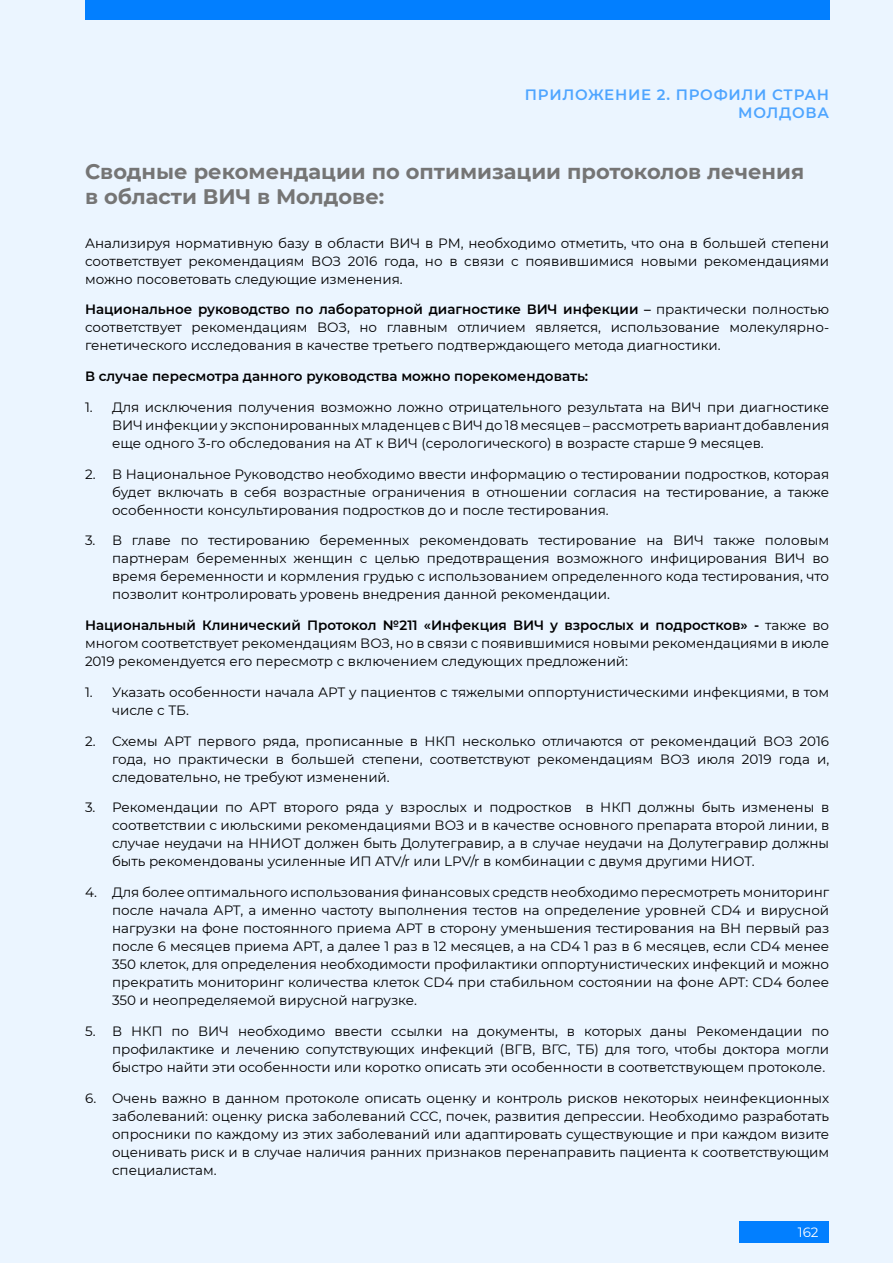
<style>
.page{position:relative;width:893px;height:1263px;background:#ebf5ff}
.page>*{position:absolute;margin:0;border:0;box-sizing:border-box;transform-origin:0 0}
.t1{font:700 21px/25.2px "Montserrat";color:#757575}
.t2{font:600 15px/18px "Montserrat";letter-spacing:.05em;color:#4ea5ff;text-align:right}
.t3{font:13.5px/18px "Montserrat";color:#000;text-align:justify}
.t4{font:600 13.5px "Montserrat";color:#000}
.t5{font:13.5px "Montserrat";color:#fff}
.s1{font-weight:600}
</style>
<div class="page">
<div style="left:740px;top:1221px;width:89px;height:21px;background:#027fff"></div>
<div style="left:85px;top:0;width:744px;height:19px;background:#027fff"></div>
<p class="t2" style="left:525px;top:85px;width:306px">ПРИЛОЖЕНИЕ 2. ПРОФИЛИ СТРАН<br>МОЛДОВА</p>
<h1 class="t1" style="left:85px;top:158px;width:721px">Сводные рекомендации по оптимизации протоколов лечения в области ВИЧ в Молдове:</h1>
<p class="t3" style="left:85px;top:233px;width:746px">Анализируя нормативную базу в области ВИЧ в РМ, необходимо отметить, что она в большей степени соответствует рекомендациям ВОЗ 2016 года, но в связи с появившимися новыми рекомендациями можно посоветовать следующие изменения.</p>
<p class="t3" style="left:85px;top:300px;width:746px"><span class="s1">Национальное руководство по лабораторной диагностике ВИЧ инфекции –</span> практически полностью соответствует рекомендациям ВОЗ, но главным отличием является, использование молекулярно&shy;генетического исследования в качестве третьего подтверждающего метода диагностики.</p>
<p class="t4" style="left:85px;top:367px;width:505px">В случае пересмотра данного руководства можно порекомендовать:</p>
<p class="t3" style="left:112px;top:397px;width:719px;text-indent:-27px">1. Для исключения получения возможно ложно отрицательного результата на ВИЧ при диагностике ВИЧ инфекции у экспонированных младенцев с ВИЧ до 18 месяцев – рассмотреть вариант добавления еще одного 3-го обследования на АТ к ВИЧ (серологического) в возрасте старше 9 месяцев.</p>
<p class="t3" style="left:112px;top:464px;width:719px;text-indent:-27px">2. В Национальное Руководство необходимо ввести информацию о тестировании подростков, которая будет включать в себя возрастные ограничения в отношении согласия на тестирование, а также особенности консультирования подростков до и после тестирования.</p>
<p class="t3" style="left:112px;top:531px;width:719px;text-indent:-27px">3. В главе по тестированию беременных рекомендовать тестирование на ВИЧ также половым партнерам беременных женщин с целью предотвращения возможного инфицирования ВИЧ во время беременности и кормления грудью с использованием определенного кода тестирования, что позволит контролировать уровень внедрения данной рекомендации.</p>
<p class="t3" style="left:85px;top:616px;width:746px"><span class="s1">Национальный Клинический Протокол №211 «Инфекция ВИЧ у взрослых и подростков» -</span> также во многом соответствует рекомендациям ВОЗ, но в связи с появившимися новыми рекомендациями в июле 2019 рекомендуется его пересмотр с включением следующих предложений:</p>
<p class="t3" style="left:112px;top:682px;width:719px;text-indent:-27px">1. Указать особенности начала АРТ у пациентов с тяжелыми оппортунистическими инфекциями, в том числе с ТБ.</p>
<p class="t3" style="left:112px;top:731px;width:719px;text-indent:-27px">2. Схемы АРТ первого ряда, прописанные в НКП несколько отличаются от рекомендаций ВОЗ 2016 года, но практически в большей степени, соответствуют рекомендациям ВОЗ июля 2019 года и, следовательно, не требуют изменений.</p>
<p class="t3" style="left:112px;top:798px;width:719px;text-indent:-27px">3. Рекомендации по АРТ второго ряда у взрослых и подростков в НКП должны быть изменены в соответствии с июльскими рекомендациями ВОЗ и в качестве основного препарата второй линии, в случае неудачи на ННИОТ должен быть Долутегравир, а в случае неудачи на Долутегравир должны быть рекомендованы усиленные ИП ATV/r или LPV/r в комбинации с двумя другими НИОТ.</p>
<p class="t3" style="left:112px;top:883px;width:719px;text-indent:-27px">4. Для более оптимального использования финансовых средств необходимо пересмотреть мониторинг после начала АРТ, а именно частоту выполнения тестов на определение уровней CD4 и вирусной нагрузки на фоне постоянного приема АРТ в сторону уменьшения тестирования на ВН первый раз после 6 месяцев приема АРТ, а далее 1 раз в 12 месяцев, а на CD4 1 раз в 6 месяцев, если CD4 менее 350 клеток, для определения необходимости профилактики оппортунистических инфекций и можно прекратить мониторинг количества клеток CD4 при стабильном состоянии на фоне АРТ: CD4 более 350 и неопределяемой вирусной нагрузке.</p>
<p class="t3" style="left:112px;top:1021px;width:719px;text-indent:-27px">5. В НКП по ВИЧ необходимо ввести ссылки на документы, в которых даны Рекомендации по профилактике и лечению сопутствующих инфекций (ВГВ, ВГС, ТБ) для того, чтобы доктора могли быстро найти эти особенности или коротко описать эти особенности в соответствующем протоколе.</p>
<p class="t3" style="left:112px;top:1088px;width:719px;text-indent:-27px">6. Очень важно в данном протоколе описать оценку и контроль рисков некоторых неинфекционных заболеваний: оценку риска заболеваний ССС, почек, развития депрессии. Необходимо разработать опросники по каждому из этих заболеваний или адаптировать существующие и при каждом визите оценивать риск и в случае наличия ранних признаков перенаправить пациента к соответствующим специалистам.</p>
<p class="t5" style="left:798px;top:1222px;width:22px">162</p>
</div>
